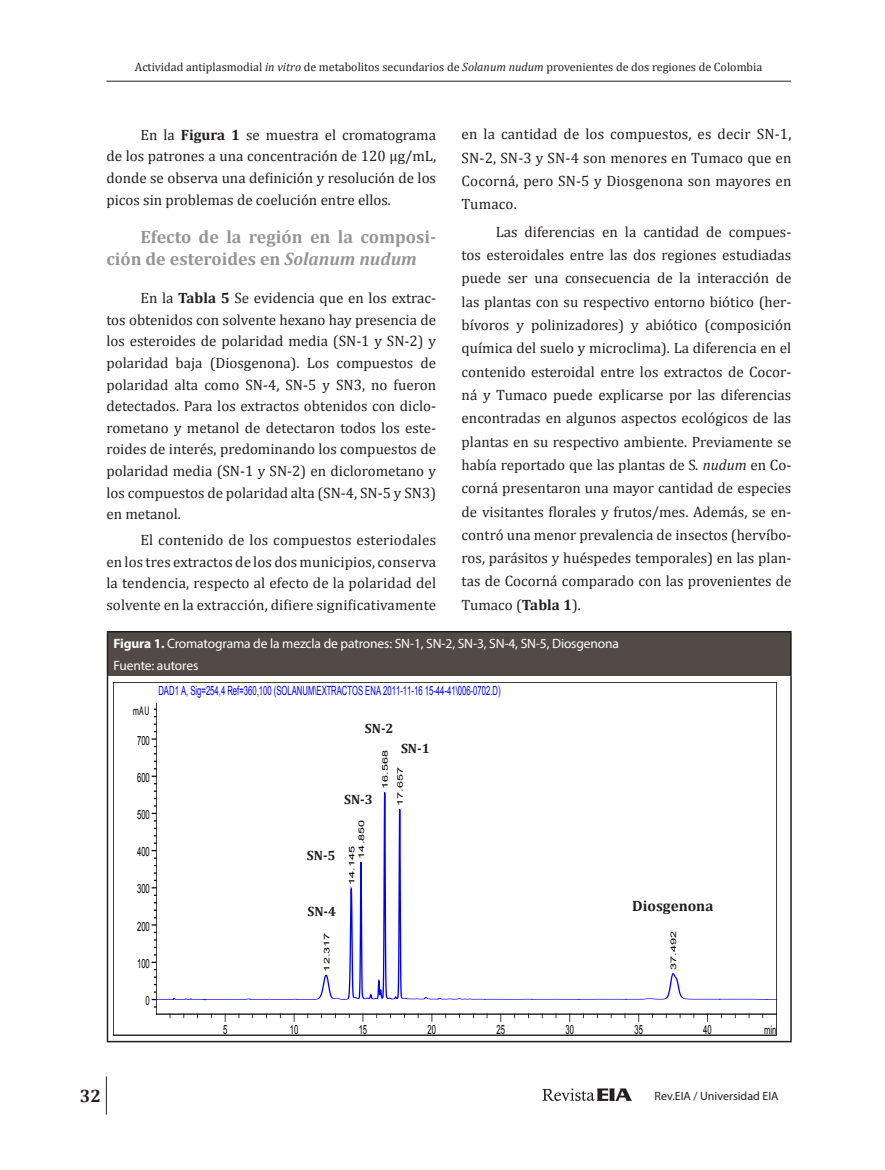
<style>
.page{position:relative;width:885px;height:1170px;background:#fff}
.page>*{position:absolute;margin:0;border:0;box-sizing:border-box;transform-origin:0 0}
.t1{font:700 18px/21.6px "Cambria";color:#939598}
.t2{font:700 18px "Cambria";color:#231f20}
.t3{font:15px/23.2px "Cambria";color:#231f20;text-align:justify}
.t4{font:700 15px "Cambria";color:#231f20}
.t5{font:13.5px/22.2px "Myriad Pro";letter-spacing:-.01em;color:#fff}
.t6{font:700 13.5px "Cambria";color:#231f20}
.t7{font:12.6px "Arial";letter-spacing:.005em;color:#00f;scale:.61 1}
.t8{font:12.6px "Arial";letter-spacing:.005em;color:#000;scale:.61 1}
.t9{font:12.6px "Myriad Pro";color:#000;scale:.61 1}
.t10{font:12px "Cambria";color:#231f20}
.t11{font:12px "Myriad Pro";color:#231f20}
.t12{font:7.65px/9.8px "Arial";letter-spacing:.005em;color:#000;scale:1.65 1}
.s1{font-style:italic}
.s2{font-weight:700}
</style>
<div class="page">
<hr style="left:106px;top:81px;width:684px;height:1px;background:#231f20">
<hr style="left:106px;top:1076px;width:1px;height:38px;background:#231f20">
<svg style="left:542px;top:1088px;width:90px;height:12px"></svg>
<div style="left:107px;top:631px;width:683px;height:45px;background:#524a47"></div>
<hr style="left:107px;top:676px;width:1px;height:364px;background:#231f20">
<hr style="left:790px;top:676px;width:1px;height:364px;background:#231f20">
<hr style="left:107px;top:1040px;width:684px;height:2px;background:#231f20">
<hr style="left:107px;top:632px;width:1px;height:44px;background:#231f20">
<hr style="left:107px;top:631px;width:684px;height:1px;background:#231f20">
<hr style="left:790px;top:632px;width:1px;height:44px;background:#000">
<hr style="left:156px;top:1013px;width:620px;height:1px;background:#000">
<hr style="left:156px;top:703px;width:1px;height:311px;background:#000">
<svg style="left:152px;top:790px;width:624px;height:210px"></svg>
<p class="t10" style="left:135px;top:59px;width:629px">Actividad antiplasmodial <span class="s1">in vitro</span> de metabolitos secundarios de <span class="s1">Solanum nudum</span> provenientes de dos regiones de Colombia</p>
<p class="t3" style="left:461px;top:122px;width:331px">en la cantidad de los compuestos, es decir SN-1, SN-2, SN-3 y SN-4 son menores en Tumaco que en Cocorná, pero SN-5 y Diosgenona son mayores en Tumaco.</p>
<p class="t3" style="left:461px;top:220px;width:331px;text-indent:34px">Las diferencias en la cantidad de compues&shy;tos esteroidales entre las dos regiones estudiadas puede ser una consecuencia de la interacción de las plantas con su respectivo entorno biótico (her&shy;bívoros y polinizadores) y abiótico (composición química del suelo y microclima). La diferencia en el contenido esteroidal entre los extractos de Cocor&shy;ná y Tumaco puede explicarse por las diferencias encontradas en algunos aspectos ecológicos de las plantas en su respectivo ambiente. Previamente se había reportado que las plantas de S<span class="s1">. nudum</span> en Co&shy;corná presentaron una mayor cantidad de especies de visitantes florales y frutos/mes. Además, se en&shy;contró una menor prevalencia de insectos (hervíbo&shy;ros, parásitos y huéspedes temporales) en las plan&shy;tas de Cocorná comparado con las provenientes de Tumaco (<span class="s2">Tabla 1</span>).</p>
<p class="t5" style="left:113px;top:632px;width:507px"><span class="s2">Figura 1.</span> Cromatograma de la mezcla de patrones: SN-1, SN-2, SN-3, SN-4, SN-5, Diosgenona<br>Fuente: autores</p>
<p class="t3" style="left:106px;top:124px;width:331px;line-height:21.6px;text-indent:34px">En la <span class="s2">Figura 1</span> se muestra el cromatograma de los patrones a una concentración de 120 μg/mL, donde se observa una definición y resolución de los picos sin problemas de coelución entre ellos.</p>
<p class="t1" style="left:106px;top:225px;width:331px;text-indent:34px">Efecto de la región en la composi&shy;ción de esteroides en <span class="s1">Solanum nudum</span></p>
<p class="t3" style="left:106px;top:287px;width:331px;line-height:21.6px;text-indent:34px">En la <span class="s2">Tabla 5</span> Se evidencia que en los extrac&shy;tos obtenidos con solvente hexano hay presencia de los esteroides de polaridad media (SN-1 y SN-2) y polaridad baja (Diosgenona). Los compuestos de polaridad alta como SN-4, SN-5 y SN3, no fueron detectados. Para los extractos obtenidos con diclo&shy;rometano y metanol de detectaron todos los este&shy;roides de interés, predominando los compuestos de polaridad media (SN-1 y SN-2) en diclorometano y los compuestos de polaridad alta (SN-4, SN-5 y SN3) en metanol.</p>
<p class="t3" style="left:106px;top:529px;width:331px;line-height:21.6px;text-indent:34px">El contenido de los compuestos esteriodales en los tres extractos de los dos municipios, conserva la tendencia, respecto al efecto de la polaridad del solvente en la extracción, difiere significativamente</p>
<p class="t2" style="left:80px;top:1082px;width:23px">32</p>
<p class="t9" style="left:133px;top:703px;width:28px">mAU</p>
<p class="t8" style="left:137px;top:732px;width:23px">700</p>
<p class="t8" style="left:137px;top:769px;width:23px">600</p>
<p class="t8" style="left:137px;top:806px;width:23px">500</p>
<p class="t8" style="left:137px;top:843px;width:23px">400</p>
<p class="t8" style="left:137px;top:880px;width:23px">300</p>
<p class="t8" style="left:137px;top:917px;width:23px">200</p>
<p class="t8" style="left:137px;top:955px;width:23px">100</p>
<p class="t7" style="left:158px;top:682px;width:562px">DAD1 A, Sig=254,4 Ref=360,100 (SOLANUM\EXTRACTOS ENA 2011-11-16 15-44-41\006-0702.D)</p>
<p class="t6" style="left:365px;top:718px;width:30px">SN-2</p>
<p class="t6" style="left:307px;top:845px;width:30px">SN-5</p>
<p class="t6" style="left:344px;top:789px;width:30px">SN-3</p>
<p class="t12" style="left:347px;top:858px;width:25px;text-indent:-26px;rotate:-90deg">14.145<br>14.850</p>
<p class="t6" style="left:307px;top:901px;width:30px">SN-4</p>
<p class="t12" style="left:322px;top:971px;width:25px;rotate:-90deg">12.317</p>
<p class="t6" style="left:401px;top:739px;width:30px">SN-1</p>
<p class="t12" style="left:378px;top:805px;width:35px;line-height:15px;text-indent:17px;rotate:-90deg">16.568<br>17.657</p>
<p class="t4" style="left:632px;top:895px;width:83px">Diosgenona</p>
<p class="t12" style="left:668px;top:969px;width:25px;rotate:-90deg">37.492</p>
<p class="t8" style="left:146px;top:992px;width:8px">0</p>
<p class="t8" style="left:223px;top:1021px;width:8px">5</p>
<p class="t8" style="left:290px;top:1021px;width:16px">10</p>
<p class="t8" style="left:358px;top:1021px;width:16px">15</p>
<p class="t8" style="left:427px;top:1021px;width:16px">20</p>
<p class="t8" style="left:496px;top:1021px;width:16px">25</p>
<p class="t8" style="left:565px;top:1021px;width:16px">30</p>
<p class="t8" style="left:634px;top:1021px;width:16px">35</p>
<p class="t8" style="left:703px;top:1021px;width:16px">40</p>
<p class="t9" style="left:764px;top:1021px;width:22px">min</p>
<p class="t11" style="left:654px;top:1087px;width:125px">Rev.EIA / Universidad EIA</p>
</div>
